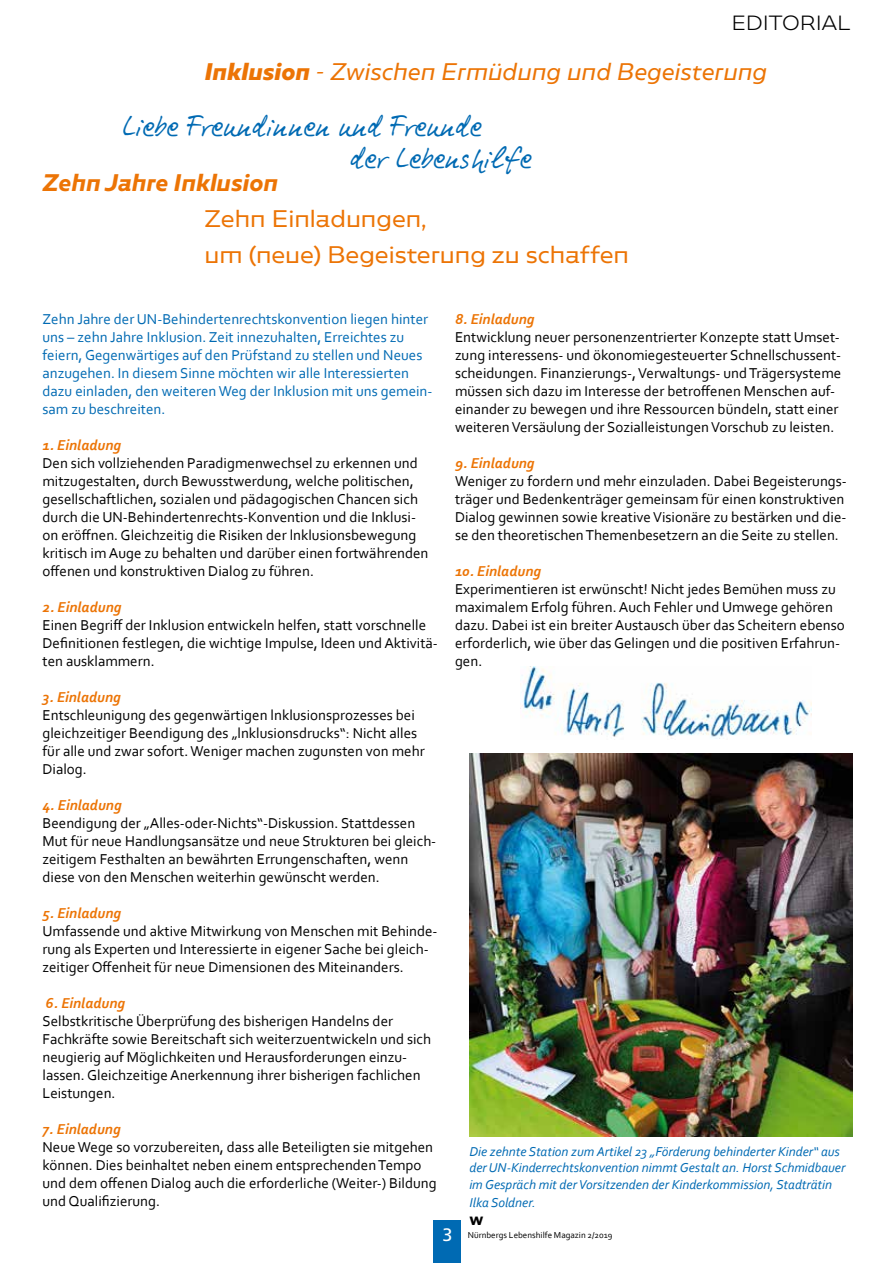
<style>
.page{position:relative;width:893px;height:1263px;background:#fff}
.page>*{position:absolute;margin:0;border:0;box-sizing:border-box;transform-origin:0 0}
.t1{font:27px/32.4px "Hctschrift";color:#006ab3}
.t2{font:21px/36px "Caprina";color:#ec7405}
.t3{font:italic 21px "Caprina";color:#ec7405}
.t4{font:italic 700 21px "Caprina";color:#ec7405}
.t5{font:300 18px "Caprina";color:#000}
.t6{font:15px/18px "Corbel";color:#000}
.t7{font:15px/18px "Corbel";color:#006ab3}
.t8{font:italic 700 15px "Corbel";color:#ec7405}
.t9{font:700 15px "Caprina";color:#000}
.t10{font:italic 13.5px/16.2px "Corbel";color:#006ab3}
.t11{font:9px "Corbel";color:#000}
.s1{font-weight:800}
.s2{font-family:"Frutiger";font-size:18px;color:#fff}
</style>
<div class="page">
<div style="left:433px;top:1220px;width:27px;height:43px;background:#006ab3"></div>
<img style="left:521px;top:666px;width:291px;height:73px">
<img style="left:469px;top:754px;width:383px;height:382px">
<p class="t5" style="left:731px;top:10px;width:120px">EDITORIAL</p>
<h2 class="t3" style="left:204px;top:57px;width:564px"><span class="s1">Inklusion</span> - Zwischen Ermüdung und Begeisterung</h2>
<h1 class="t1" style="left:351px;top:114px;width:183px;text-indent:-228px">Liebe Freundinnen und Freunde<br>der Lebenshilfe</h1>
<h2 class="t4" style="left:43px;top:168px;width:237px">Zehn Jahre Inklusion</h2>
<h2 class="t2" style="left:204px;top:201px;width:426px">Zehn Einladungen,<br>um (neue) Begeisterung zu schaffen</h2>
<p class="t7" style="left:43px;top:310px;width:391px">Zehn Jahre der UN-Behindertenrechtskonvention liegen hinter uns – zehn Jahre Inklusion. Zeit innezuhalten, Erreichtes zu feiern, Gegenwärtiges auf den Prüfstand zu stellen und Neues anzugehen. In diesem Sinne möchten wir alle Interessierten dazu einladen, den weiteren Weg der Inklusion mit uns gemein&shy;sam zu beschreiten.</p>
<p class="t8" style="left:43px;top:436px;width:80px">1. Einladung</p>
<p class="t6" style="left:43px;top:454px;width:387px">Den sich vollziehenden Paradigmenwechsel zu erkennen und mitzugestalten, durch Bewusstwerdung, welche politischen, gesellschaftlichen, sozialen und pädagogischen Chancen sich durch die UN-Behindertenrechts-Konvention und die Inklusi&shy;on eröffnen. Gleichzeitig die Risiken der lnklusionsbewegung kritisch im Auge zu behalten und darüber einen fortwährenden offenen und konstruktiven Dialog zu führen.</p>
<p class="t8" style="left:43px;top:598px;width:80px">2. Einladung</p>
<p class="t6" style="left:43px;top:616px;width:397px">Einen Begriff der Inklusion entwickeln helfen, statt vorschnelle<br>Definitionen festlegen, die wichtige Impulse, Ideen und Aktivitä&shy;ten ausklammern.</p>
<p class="t8" style="left:43px;top:688px;width:80px">3. Einladung</p>
<p class="t6" style="left:43px;top:706px;width:384px">Entschleunigung des gegenwärtigen lnklusionsprozesses bei gleichzeitiger Beendigung des „lnklusionsdrucks“: Nicht alles für alle und zwar sofort. Weniger machen zugunsten von mehr Dialog.</p>
<p class="t8" style="left:43px;top:796px;width:81px">4. Einladung</p>
<p class="t6" style="left:43px;top:814px;width:395px">Beendigung der „Alles-oder-Nichts“-Diskussion. Stattdessen Mut für neue Handlungsansätze und neue Strukturen bei gleich&shy;zeitigem Festhalten an bewährten Errungenschaften, wenn diese von den Menschen weiterhin gewünscht werden.</p>
<p class="t8" style="left:43px;top:904px;width:80px">5. Einladung</p>
<p class="t6" style="left:43px;top:922px;width:397px">Umfassende und aktive Mitwirkung von Menschen mit Behinde&shy;rung als Experten und Interessierte in eigener Sache bei gleich&shy;zeitiger Offenheit für neue Dimensionen des Miteinanders.</p>
<p class="t8" style="left:46px;top:994px;width:81px">6. Einladung</p>
<p class="t6" style="left:43px;top:1012px;width:390px">Selbstkritische Überprüfung des bisherigen Handelns der Fachkräfte sowie Bereitschaft sich weiterzuentwickeln und sich neugierig auf Möglichkeiten und Herausforderungen einzu&shy;lassen. Gleichzeitige Anerkennung ihrer bisherigen fachlichen Leistungen.</p>
<p class="t8" style="left:43px;top:1120px;width:80px">7. Einladung</p>
<p class="t6" style="left:43px;top:1138px;width:396px">Neue Wege so vorzubereiten, dass alle Beteiligten sie mitgehen können. Dies beinhaltet neben einem entsprechenden Tempo und dem offenen Dialog auch die erforderliche (Weiter-) Bildung und Qualifizierung.</p>
<p class="t10" style="left:469px;top:1143px;width:377px">Die zehnte Station zum Artikel 23 „Förderung behinderter Kinder“ aus der UN-Kinderrechtskonvention nimmt Gestalt an. Horst Schmidbauer im Gespräch mit der Vorsitzenden der Kinderkommission, Stadträtin</p>
<p class="t8" style="left:455px;top:310px;width:81px">8. Einladung</p>
<p class="t6" style="left:455px;top:328px;width:388px">Entwicklung neuer personenzentrierter Konzepte statt Umset&shy;zung interessens- und ökonomiegesteuerter Schnellschussent&shy;scheidungen. Finanzierungs-, Verwaltungs- und Trägersysteme müssen sich dazu im Interesse der betroffenen Menschen auf&shy;einander zu bewegen und ihre Ressourcen bündeln, statt einer weiteren Versäulung der Sozialleistungen Vorschub zu leisten.</p>
<p class="t8" style="left:455px;top:454px;width:81px">9. Einladung</p>
<p class="t6" style="left:455px;top:472px;width:393px">Weniger zu fordern und mehr einzuladen. Dabei Begeisterungs&shy;träger und Bedenkenträger gemeinsam für einen konstruktiven Dialog gewinnen sowie kreative Visionäre zu bestärken und die&shy;se den theoretischen Themenbesetzern an die Seite zu stellen.</p>
<p class="t8" style="left:455px;top:562px;width:88px">10. Einladung</p>
<p class="t6" style="left:455px;top:580px;width:391px">Experimentieren ist erwünscht! Nicht jedes Bemühen muss zu maximalem Erfolg führen. Auch Fehler und Umwege gehören dazu. Dabei ist ein breiter Austausch über das Scheitern ebenso erforderlich, wie über das Gelingen und die positiven Erfahrun&shy;gen.</p>
<p class="t10" style="left:469px;top:1194px;width:68px">Ilka Soldner.</p>
<p class="t9" style="left:469px;top:1208px;width:15px">w</p>
<p class="t11" style="left:442px;top:1229px;width:171px"><span class="s2">3</span> Nürnbergs Lebenshilfe Magazin 2/2019</p>
</div>
